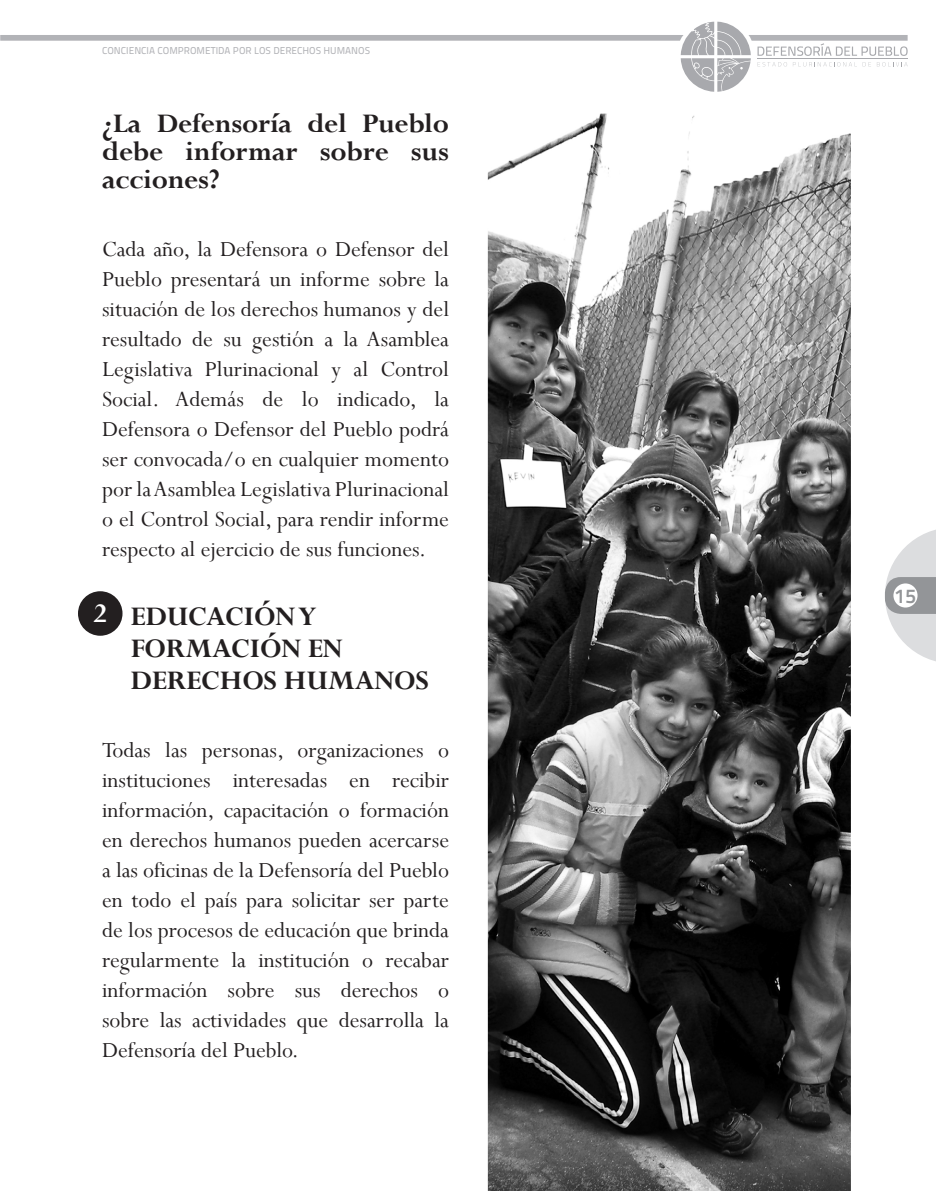
<style>
.page{position:relative;width:936px;height:1191px;background:#fff}
.page>*{position:absolute;margin:0;border:0;box-sizing:border-box;transform-origin:0 0}
.PARRAFO_12P{font:700 30px/28px "Perpetua";letter-spacing:-.01em;color:#231f20;text-align:justify}
.PARRAFO_12P-2{font:700 30px "Perpetua";color:#fff}
.PARRAFO_12P-3{font:24px/30px "Perpetua";color:#231f20;text-align:justify}
.t1{font:20px "Titillium Maps 26 L 750 wt";color:#939598}
.t2{font:10px "Titillium Maps 26 L 500 wt";color:#b2b3b7}
</style>
<div class="page">
<svg style="left:885px;top:530px;width:50px;height:131px"></svg>
<svg style="left:0;top:22px;width:907px;height:70px"></svg>
<div style="left:893px;top:583px;width:24px;height:24px;background:#fff;border-radius:50%"></div>
<img style="left:487px;top:113px;width:363px;height:1078px">
<div style="left:78px;top:591px;width:44px;height:45px;background:#231f20;border-radius:50%"></div>
<p class="t2" style="left:102px;top:43px;width:269px">CONCIENCIA COMPROMETIDA POR LOS DERECHOS HUMANOS</p>
<p class="PARRAFO_12P" style="left:102px;top:109px;width:348px">¿La Defensoría del Pueblo debe informar sobre sus acciones?</p>
<p class="PARRAFO_12P-3" style="left:102px;top:233px;width:348px">Cada año, la Defensora o Defensor del Pueblo presentará un informe sobre la situación de los derechos humanos y del resultado de su gestión a la Asamblea Legislativa Plurinacional y al Control Social. Además de lo indicado, la Defensora o Defensor del Pueblo podrá ser convocada/o en cualquier momento por la Asamblea Legislativa Plurinacional o el Control Social, para rendir informe respecto al ejercicio de sus funciones.</p>
<p class="PARRAFO_12P" style="left:130px;top:600px;width:300px;line-height:32px;text-align:left">EDUCACIÓN Y<br>FORMACIÓN EN<br>DERECHOS HUMANOS</p>
<p class="PARRAFO_12P-2" style="left:93px;top:594px;width:15px">2</p>
<p class="PARRAFO_12P-3" style="left:102px;top:734px;width:348px">Todas las personas, organizaciones o instituciones interesadas en recibir información, capacitación o formación en derechos humanos pueden acercarse a las oficinas de la Defensoría del Pueblo en todo el país para solicitar ser parte de los procesos de educación que brinda regularmente la institución o recabar información sobre sus derechos o sobre las actividades que desarrolla la Defensoría del Pueblo.</p>
<p class="t1" style="left:894px;top:580px;width:23px">15</p>
</div>
